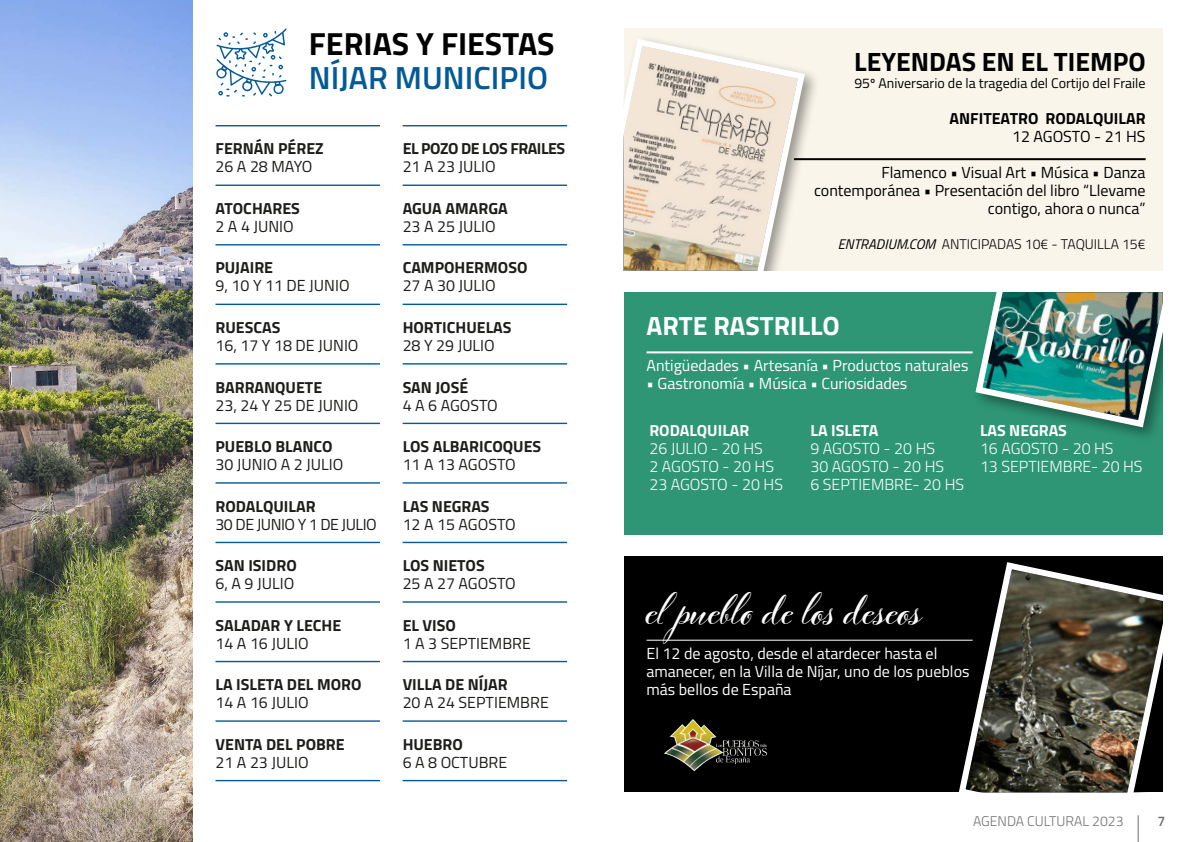
<style>
.page{position:relative;width:1191px;height:842px;background:#fff}
.page>*{position:absolute;margin:0;border:0;box-sizing:border-box;transform-origin:0 0}
.t1{font:700 40px "Cinque Donne";letter-spacing:.005em;color:#fff}
.t2{font:700 32px "Cairo";color:#000}
.t3{font:600 32px "Cairo";color:#045a97}
.t4{font:700 26.4px "Cairo";color:#000}
.t5{font:700 26.4px "Cairo";color:#fff}
.t6{font:16px "Cairo";color:#1d1d1b}
.t7{font:700 16px "Cairo";color:#1d1d1b}
.t8{font:16px/18px "Cairo";color:#fff}
.t9{font:300 16px/18px "Cairo";color:#fff}
.t10{font:16px/18px "Cairo";color:#000;text-align:right}
.t11{font:700 16px "Cairo";color:#fff}
.t12{font:700 16px "Cairo";color:#000}
.t13{font:16px "Cairo";letter-spacing:-.03em;color:#1d1d1b}
.t14{font:700 16px "Cairo";letter-spacing:-.03em;color:#1d1d1b}
.t15{font:14px "Cairo";color:#000}
.t16{font:300 14px "Cairo";color:#000}
.t17{font:300 14px "Cairo";color:#706f6f}
.t18{font:600 14px "Cairo";color:#706f6f}
.s1{font-weight:400;font-style:italic}
</style>
<div class="page">
<svg style="left:1137px;top:815px;width:1px;height:27px"></svg>
<img style="left:0;top:0;width:193px;height:842px">
<hr style="left:215px;top:125px;width:165px;height:1px;background:#045a97">
<hr style="left:215px;top:185px;width:165px;height:1px;background:#045a97">
<hr style="left:215px;top:244px;width:165px;height:1px;background:#045a97">
<hr style="left:215px;top:304px;width:165px;height:1px;background:#045a97">
<hr style="left:215px;top:363px;width:165px;height:2px;background:#045a97">
<hr style="left:215px;top:423px;width:165px;height:1px;background:#045a97">
<hr style="left:215px;top:482px;width:165px;height:2px;background:#045a97">
<hr style="left:215px;top:542px;width:165px;height:1px;background:#045a97">
<hr style="left:215px;top:601px;width:165px;height:2px;background:#045a97">
<hr style="left:215px;top:661px;width:165px;height:1px;background:#045a97">
<hr style="left:215px;top:720px;width:165px;height:2px;background:#045a97">
<hr style="left:215px;top:780px;width:165px;height:1px;background:#045a97">
<hr style="left:403px;top:125px;width:164px;height:1px;background:#045a97">
<hr style="left:403px;top:185px;width:164px;height:1px;background:#045a97">
<hr style="left:403px;top:244px;width:164px;height:1px;background:#045a97">
<hr style="left:403px;top:304px;width:164px;height:1px;background:#045a97">
<hr style="left:403px;top:363px;width:164px;height:2px;background:#045a97">
<hr style="left:403px;top:423px;width:164px;height:1px;background:#045a97">
<hr style="left:403px;top:482px;width:164px;height:2px;background:#045a97">
<hr style="left:403px;top:542px;width:164px;height:1px;background:#045a97">
<hr style="left:403px;top:601px;width:164px;height:2px;background:#045a97">
<hr style="left:403px;top:661px;width:164px;height:1px;background:#045a97">
<hr style="left:403px;top:720px;width:164px;height:2px;background:#045a97">
<hr style="left:403px;top:780px;width:164px;height:1px;background:#045a97">
<div style="left:624px;top:28px;width:538px;height:242px;background:#f9f5ea"></div>
<div style="left:624px;top:34px;width:196px;height:236px;background:#000;opacity:.4"></div>
<svg style="left:624px;top:35px;width:184px;height:235px"></svg>
<div style="left:624px;top:292px;width:538px;height:242px;background:#2e9675"></div>
<img style="left:972px;top:292px;width:190px;height:139px">
<div style="left:624px;top:556px;width:538px;height:236px;background:#000"></div>
<svg style="left:955px;top:562px;width:207px;height:230px"></svg>
<hr style="left:794px;top:158px;width:351px;height:2px;background:#000">
<hr style="left:646px;top:351px;width:326px;height:2px;background:#fff">
<hr style="left:646px;top:640px;width:326px;height:1px;background:#fff">
<svg style="left:216px;top:28px;width:70px;height:69px"></svg>
<img style="left:664px;top:719px;width:103px;height:53px">
<h2 class="t2" style="left:309px;top:18px;width:247px">FERIAS Y FIESTAS</h2>
<h2 class="t3" style="left:309px;top:53px;width:241px">NÍJAR MUNICIPIO</h2>
<p class="t7" style="left:215px;top:136px;width:110px">FERNÁN PÉREZ</p>
<p class="t6" style="left:215px;top:155px;width:98px">26 A 28 MAYO</p>
<p class="t7" style="left:215px;top:195px;width:86px">ATOCHARES</p>
<p class="t6" style="left:215px;top:215px;width:80px">2 A 4 JUNIO</p>
<p class="t7" style="left:215px;top:255px;width:59px">PUJAIRE</p>
<p class="t6" style="left:215px;top:274px;width:136px">9, 10 Y 11 DE JUNIO</p>
<p class="t7" style="left:215px;top:314px;width:66px">RUESCAS</p>
<p class="t6" style="left:215px;top:334px;width:144px">16, 17 Y 18 DE JUNIO</p>
<p class="t7" style="left:215px;top:374px;width:108px">BARRANQUETE</p>
<p class="t6" style="left:215px;top:393px;width:144px">23, 24 Y 25 DE JUNIO</p>
<p class="t7" style="left:215px;top:433px;width:118px">PUEBLO BLANCO</p>
<p class="t6" style="left:215px;top:453px;width:129px">30 JUNIO A 2 JULIO</p>
<p class="t7" style="left:215px;top:493px;width:102px">RODALQUILAR</p>
<p class="t13" style="left:215px;top:512px;width:163px">30 DE JUNIO Y 1 DE JULIO</p>
<p class="t7" style="left:215px;top:552px;width:83px">SAN ISIDRO</p>
<p class="t6" style="left:215px;top:572px;width:80px">6, A 9 JULIO</p>
<p class="t7" style="left:215px;top:612px;width:127px">SALADAR Y LECHE</p>
<p class="t6" style="left:215px;top:631px;width:95px">14 A 16 JULIO</p>
<p class="t7" style="left:215px;top:671px;width:148px">LA ISLETA DEL MORO</p>
<p class="t6" style="left:215px;top:691px;width:95px">14 A 16 JULIO</p>
<p class="t7" style="left:215px;top:731px;width:131px">VENTA DEL POBRE</p>
<p class="t6" style="left:215px;top:750px;width:95px">21 A 23 JULIO</p>
<p class="t14" style="left:403px;top:136px;width:164px">EL POZO DE LOS FRAILES</p>
<p class="t6" style="left:403px;top:155px;width:95px">21 A 23 JULIO</p>
<p class="t7" style="left:403px;top:195px;width:107px">AGUA AMARGA</p>
<p class="t6" style="left:403px;top:215px;width:95px">23 A 25 JULIO</p>
<p class="t7" style="left:403px;top:255px;width:126px">CAMPOHERMOSO</p>
<p class="t6" style="left:403px;top:274px;width:95px">27 A 30 JULIO</p>
<p class="t7" style="left:403px;top:314px;width:110px">HORTICHUELAS</p>
<p class="t6" style="left:403px;top:334px;width:94px">28 Y 29 JULIO</p>
<p class="t7" style="left:403px;top:374px;width:67px">SAN JOSÉ</p>
<p class="t6" style="left:403px;top:393px;width:97px">4 A 6 AGOSTO</p>
<p class="t7" style="left:403px;top:433px;width:140px">LOS ALBARICOQUES</p>
<p class="t6" style="left:403px;top:453px;width:115px">11 A 13 AGOSTO</p>
<p class="t7" style="left:403px;top:493px;width:88px">LAS NEGRAS</p>
<p class="t6" style="left:403px;top:512px;width:115px">12 A 15 AGOSTO</p>
<p class="t7" style="left:403px;top:552px;width:84px">LOS NIETOS</p>
<p class="t6" style="left:403px;top:572px;width:115px">25 A 27 AGOSTO</p>
<p class="t7" style="left:403px;top:612px;width:55px">EL VISO</p>
<p class="t6" style="left:403px;top:631px;width:130px">1 A 3 SEPTIEMBRE</p>
<p class="t7" style="left:403px;top:671px;width:107px">VILLA DE NÍJAR</p>
<p class="t6" style="left:403px;top:691px;width:148px">20 A 24 SEPTIEMBRE</p>
<p class="t7" style="left:403px;top:731px;width:62px">HUEBRO</p>
<p class="t6" style="left:403px;top:750px;width:106px">6 A 8 OCTUBRE</p>
<h3 class="t4" style="left:854px;top:41px;width:293px">LEYENDAS EN EL TIEMPO</h3>
<p class="t15" style="left:854px;top:73px;width:293px">95º Aniversario de la tragedia del Cortijo del Fraile</p>
<p class="t12" style="left:949px;top:106px;width:197px">ANFITEATRO RODALQUILAR</p>
<p class="t10" style="left:1012px;top:128px;width:135px">12 AGOSTO - 21 HS</p>
<p class="t10" style="left:814px;top:164px;width:333px">Flamenco • Visual Art • Música • Danza contemporánea • Presentación del libro “Llevame contigo, ahora o nunca”</p>
<p class="t16" style="left:837px;top:234px;width:309px"><span class="s1">ENTRADIUM.COM</span> ANTICIPADAS 10€ - TAQUILLA 15€</p>
<h3 class="t5" style="left:646px;top:305px;width:195px">ARTE RASTRILLO</h3>
<p class="t8" style="left:646px;top:357px;width:323px">Antigüedades • Artesanía • Productos naturales</p>
<p class="t8" style="left:646px;top:375px;width:262px">• Gastronomía • Música • Curiosidades</p>
<p class="t11" style="left:649px;top:418px;width:102px">RODALQUILAR</p>
<p class="t9" style="left:649px;top:440px;width:135px">26 JULIO - 20 HS<br>2 AGOSTO - 20 HS<br>23 AGOSTO - 20 HS</p>
<p class="t11" style="left:810px;top:418px;width:69px">LA ISLETA</p>
<p class="t9" style="left:810px;top:440px;width:155px">9 AGOSTO - 20 HS<br>30 AGOSTO - 20 HS<br>6 SEPTIEMBRE- 20 HS</p>
<p class="t11" style="left:980px;top:418px;width:88px">LAS NEGRAS</p>
<p class="t9" style="left:980px;top:440px;width:164px">16 AGOSTO - 20 HS<br>13 SEPTIEMBRE- 20 HS</p>
<h1 class="t1" style="left:646px;top:585px;width:276px">el pueblo de los deseos</h1>
<p class="t8" style="left:646px;top:644px;width:324px">El 12 de agosto, desde el atardecer hasta el amanecer, en la Villa de Níjar, uno de los pueblos más bellos de España</p>
<p class="t17" style="left:973px;top:810px;width:152px">AGENDA CULTURAL 2023</p>
<p class="t18" style="left:1157px;top:810px;width:9px">7</p>
</div>
